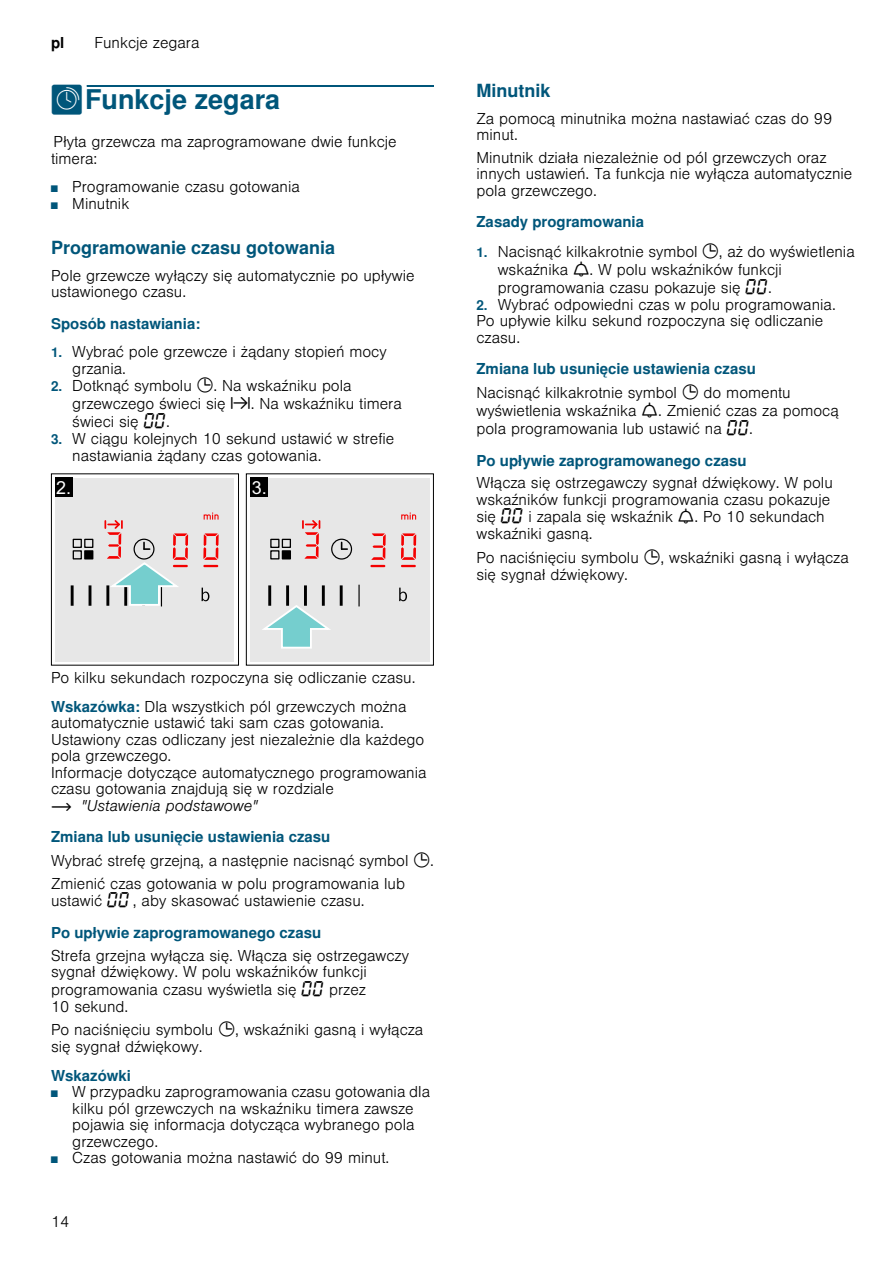
<style>
.page{position:relative;width:893px;height:1263px;background:#fff}
.page>*{position:absolute;margin:0;border:0;box-sizing:border-box;transform-origin:0 0}
.t1{font:700 27px "Nimbus San L";color:#00567a}
.t2{font:700 18px "Nimbus San L";color:#00567a}
.t3{font:300 15px/16.5px "Nimbus San L";color:#000}
.t4{font:700 15px "Nimbus San L";color:#00567a}
.t5{font:700 15px "Nimbus San L";color:#000}
.s1{font-family:"BSH Symb PG2";font-weight:400}
.s2{font-size:9px;color:#00567a}
.s3{font-weight:700;font-size:13.5px;color:#00567a}
.s4{font-family:"BSH Symb All";font-weight:400;font-size:16.5px}
.s5{font-family:"BSH Symb PH1";font-weight:400;font-size:16.5px}
.s6{font-weight:700;color:#00567a}
.s7{font-family:"BSH Symb PH1";font-weight:400}
.s8{font-style:italic}
</style>
<div class="page">
<div style="left:87px;top:85px;width:347px;height:2px;border:1px solid #00567a"></div>
<svg style="left:51px;top:474px;width:187px;height:191px"></svg>
<svg style="left:247px;top:474px;width:186px;height:191px"></svg>
<p class="t5" style="left:51px;top:34px;width:15px">pl</p>
<p class="t3" style="left:94px;top:33px;width:106px">Funkcje zegara</p>
<h1 class="t1" style="left:51px;top:83px;width:231px"><span class="s1">O</span>Funkcje zegara</h1>
<p class="t3" style="left:51px;top:132px;width:347px">Płyta grzewcza ma zaprogramowane dwie funkcje timera:</p>
<p class="t3" style="left:51px;top:177px;width:250px"><span class="s2">■</span> Programowanie czasu gotowania</p>
<p class="t3" style="left:51px;top:194px;width:80px"><span class="s2">■</span> Minutnik</p>
<p class="t2" style="left:51px;top:237px;width:286px">Programowanie czasu gotowania</p>
<p class="t3" style="left:51px;top:266px;width:365px">Pole grzewcze wyłączy się automatycznie po upływie ustawionego czasu.</p>
<p class="t4" style="left:51px;top:314px;width:151px">Sposób nastawiania:</p>
<p class="t3" style="left:72px;top:342px;width:316px;text-indent:-21px"><span class="s3">1.</span> Wybrać pole grzewcze i żądany stopień mocy grzania.</p>
<p class="t3" style="left:72px;top:376px;width:331px;line-height:18px;text-indent:-21px"><span class="s3">2.</span> Dotknąć symbolu <span class="s4">0</span>. Na wskaźniku pola grzewczego świeci się <span class="s5">x</span>. Na wskaźniku timera świeci się <span class="s4">‹‹</span>.</p>
<p class="t3" style="left:72px;top:429px;width:323px;text-indent:-21px"><span class="s3">3.</span> W ciągu kolejnych 10 sekund ustawić w strefie nastawiania żądany czas gotowania.</p>
<p class="t3" style="left:51px;top:662px;width:366px;line-height:28.5px">Po kilku sekundach rozpoczyna się odliczanie czasu.<br><span class="s6">Wskazówka:</span> Dla wszystkich pól grzewczych można</p>
<p class="t3" style="left:51px;top:713px;width:377px">automatycznie ustawić taki sam czas gotowania.<br>Ustawiony czas odliczany jest niezależnie dla każdego pola grzewczego.<br>Informacje dotyczące automatycznego programowania czasu gotowania znajdują się w rozdziale<br><span class="s7">~</span> <span class="s8">"Ustawienia podstawowe"</span></p>
<p class="t3" style="left:51px;top:824px;width:384px;line-height:23.2px"><span class="s6">Zmiana lub usunięcie ustawienia czasu<br></span>Wybrać strefę grzejną, a następnie nacisnąć symbol <span class="s4">0</span>.<br>Zmienić czas gotowania w polu programowania lub</p>
<p class="t3" style="left:51px;top:883px;width:315px;line-height:32px">ustawić <span class="s4">‹‹</span> , aby skasować ustawienie czasu.<br><span class="s6">Po upływie zaprogramowanego czasu</span></p>
<p class="t3" style="left:51px;top:945px;width:359px;line-height:17px">Strefa grzejna wyłącza się. Włącza się ostrzegawczy sygnał dźwiękowy. W polu wskaźników funkcji programowania czasu wyświetla się <span class="s4">‹‹</span> przez<br>10 sekund.</p>
<p class="t3" style="left:51px;top:1020px;width:374px;line-height:17px">Po naciśnięciu symbolu <span class="s4">0</span>, wskaźniki gasną i wyłącza się sygnał dźwiękowy.</p>
<p class="t4" style="left:51px;top:1066px;width:82px">Wskazówki</p>
<p class="t3" style="left:72px;top:1082px;width:359px;text-indent:-21px"><span class="s2">■</span> W przypadku zaprogramowania czasu gotowania dla kilku pól grzewczych na wskaźniku timera zawsze pojawia się informacja dotycząca wybranego pola grzewczego.</p>
<p class="t3" style="left:51px;top:1148px;width:340px"><span class="s2">■</span> Czas gotowania można nastawić do 99 minut.</p>
<p class="t3" style="left:51px;top:1212px;width:20px">14</p>
<p class="t2" style="left:476px;top:79px;width:75px">Minutnik</p>
<p class="t3" style="left:476px;top:109px;width:357px">Za pomocą minutnika można nastawiać czas do 99 minut.</p>
<p class="t3" style="left:476px;top:148px;width:377px">Minutnik działa niezależnie od pól grzewczych oraz innych ustawień. Ta funkcja nie wyłącza automatycznie pola grzewczego.</p>
<p class="t4" style="left:476px;top:212px;width:169px">Zasady programowania</p>
<p class="t3" style="left:497px;top:241px;width:358px;line-height:18px;text-indent:-21px"><span class="s3">1.</span> Nacisnąć kilkakrotnie symbol <span class="s4">0</span>, aż do wyświetlenia wskaźnika <span class="s4">W</span>. W polu wskaźników funkcji programowania czasu pokazuje się <span class="s4">‹‹</span>.</p>
<p class="t3" style="left:476px;top:295px;width:361px"><span class="s3">2.</span> Wybrać odpowiedni czas w polu programowania.<br>Po upływie kilku sekund rozpoczyna się odliczanie czasu.</p>
<p class="t3" style="left:476px;top:356px;width:316px;line-height:23.5px"><span class="s6">Zmiana lub usunięcie ustawienia czasu<br></span>Nacisnąć kilkakrotnie symbol <span class="s4">0</span> do momentu</p>
<p class="t3" style="left:476px;top:400px;width:364px;line-height:18px">wyświetlenia wskaźnika <span class="s4">W</span>. Zmienić czas za pomocą pola programowania lub ustawić na <span class="s4">‹‹</span>.</p>
<p class="t4" style="left:476px;top:451px;width:272px">Po upływie zaprogramowanego czasu</p>
<p class="t3" style="left:476px;top:473px;width:358px;line-height:17px">Włącza się ostrzegawczy sygnał dźwiękowy. W polu wskaźników funkcji programowania czasu pokazuje się <span class="s4">‹‹</span> i zapala się wskaźnik <span class="s4">W</span>. Po 10 sekundach wskaźniki gasną.</p>
<p class="t3" style="left:476px;top:547px;width:374px;line-height:17px">Po naciśnięciu symbolu <span class="s4">0</span>, wskaźniki gasną i wyłącza się sygnał dźwiękowy.</p>
</div>
